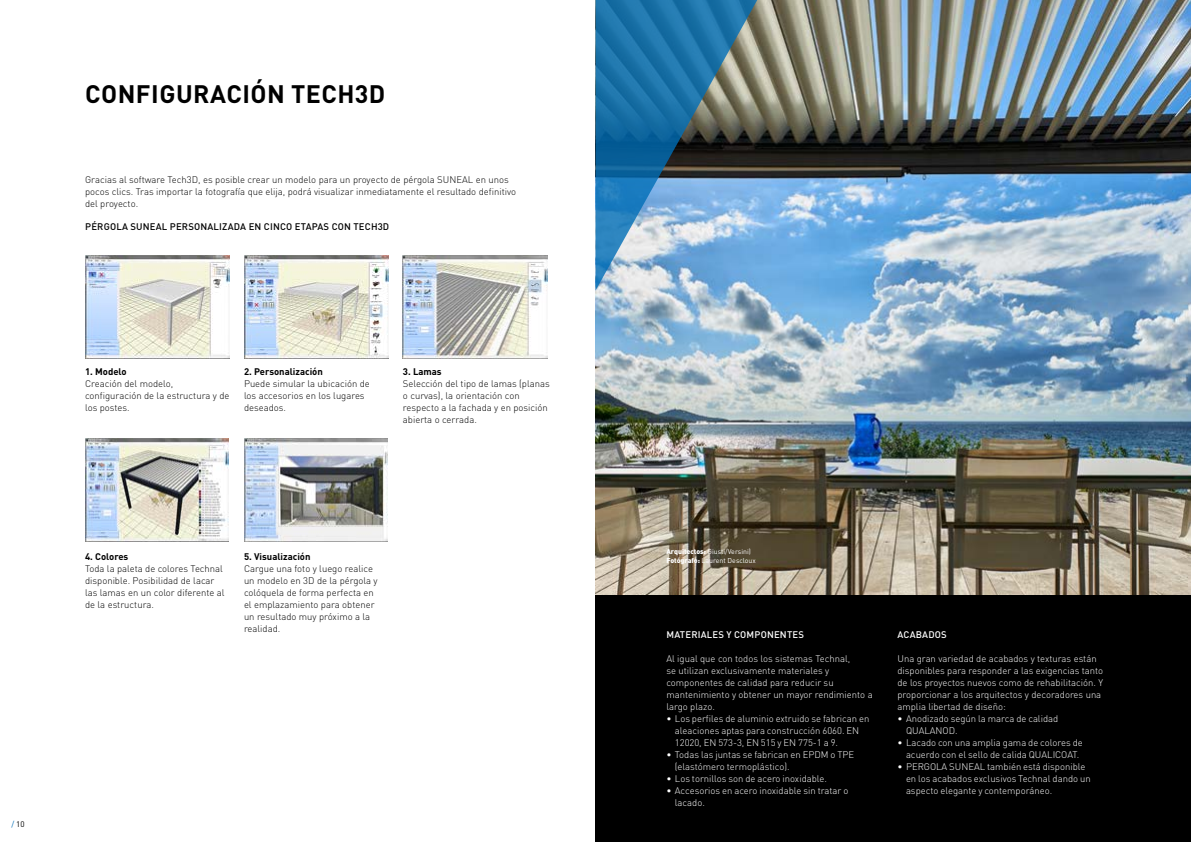
<style>
.page{position:relative;width:1191px;height:842px;background:#fff}
.page>*{position:absolute;margin:0;border:0;box-sizing:border-box;transform-origin:0 0}
.t1{font:700 25px "DIN Pro";letter-spacing:.02em;color:#000}
.t2{font:300 9.5px/12px "DIN Pro";color:#fff}
.t3{font:300 9.5px/12px "DIN Pro";color:#000}
.t4{font:700 9.5px "DIN Pro";color:#000}
.t5{font:500 9.5px "DIN Pro";letter-spacing:.02em;color:#000}
.t6{font:500 9.5px "DIN Pro";letter-spacing:.02em;color:#fff}
.t7{font:8px "DIN Pro";color:#000}
.t8{font:7px/9px "DIN Pro";color:#fff}
.s1{color:#006eb7}
.s2{font-weight:900}
</style>
<div class="page">
<img style="left:85px;top:255px;width:145px;height:103px">
<img style="left:244px;top:255px;width:145px;height:103px">
<img style="left:403px;top:255px;width:144px;height:103px">
<img style="left:85px;top:439px;width:144px;height:102px">
<img style="left:244px;top:439px;width:144px;height:102px">
<img style="left:595px;top:0;width:596px;height:595px">
<div style="left:595px;top:595px;width:596px;height:247px;background:#000"></div>
<svg style="left:595px;top:0;width:167px;height:291px;background:#5186a9"></svg>
<h1 class="t1" style="left:85px;top:73px;width:301px">CONFIGURACIÓN TECH3D</h1>
<p class="t3" style="left:85px;top:172px;width:432px">Gracias al software Tech3D, es posible crear un modelo para un proyecto de pérgola SUNEAL en unos pocos clics. Tras importar la fotografía que elija, podrá visualizar inmediatamente el resultado definitivo del proyecto.</p>
<p class="t5" style="left:85px;top:219px;width:305px">PÉRGOLA SUNEAL PERSONALIZADA EN CINCO ETAPAS CON TECH3D</p>
<p class="t4" style="left:85px;top:364px;width:43px">1. Modelo</p>
<p class="t3" style="left:85px;top:377px;width:146px">Creación del modelo, configuración de la estructura y de los postes.</p>
<p class="t4" style="left:244px;top:364px;width:80px">2. Personalización</p>
<p class="t3" style="left:244px;top:377px;width:127px">Puede simular la ubicación de los accesorios en los lugares deseados.</p>
<p class="t4" style="left:403px;top:364px;width:40px">3. Lamas</p>
<p class="t3" style="left:403px;top:377px;width:148px">Selección del tipo de lamas (planas o curvas), la orientación con respecto a la fachada y en posición abierta o cerrada.</p>
<p class="t4" style="left:85px;top:548px;width:45px">4. Colores</p>
<p class="t3" style="left:85px;top:561px;width:141px">Toda la paleta de colores Technal disponible. Posibilidad de lacar las lamas en un color diferente al de la estructura.</p>
<p class="t4" style="left:244px;top:548px;width:68px">5. Visualización</p>
<p class="t3" style="left:244px;top:561px;width:135px">Cargue una foto y luego realice un modelo en 3D de la pérgola y colóquela de forma perfecta en el emplazamiento para obtener un resultado muy próximo a la realidad.</p>
<p class="t7" style="left:11px;top:818px;width:15px"><span class="s1">/</span> 10</p>
<p class="t8" style="left:666px;top:546px;width:91px"><span class="s2">Arquitectos:</span> Giusti/Versini)<br><span class="s2">Fotógrafo:</span> Laurent Descloux</p>
<p class="t6" style="left:666px;top:627px;width:139px">MATERIALES Y COMPONENTES</p>
<p class="t2" style="left:666px;top:652px;width:208px">Al igual que con todos los sistemas Technal,<br>se utilizan exclusivamente materiales y componentes de calidad para reducir su mantenimiento y obtener un mayor rendimiento a largo plazo.</p>
<p class="t2" style="left:675px;top:712px;width:196px;text-indent:-9px">• Los perfiles de aluminio extruido se fabrican en aleaciones aptas para construcción 6060. EN<br>12020, EN 573-3, EN 515 y EN 775-1 a 9.</p>
<p class="t2" style="left:675px;top:748px;width:181px;text-indent:-9px">• Todas las juntas se fabrican en EPDM o TPE (elastómero termoplástico).</p>
<p class="t2" style="left:666px;top:772px;width:162px">• Los tornillos son de acero inoxidable.</p>
<p class="t2" style="left:675px;top:784px;width:175px;text-indent:-9px">• Accesorios en acero inoxidable sin tratar o lacado.</p>
<p class="t6" style="left:897px;top:627px;width:51px">ACABADOS</p>
<p class="t2" style="left:897px;top:652px;width:207px">Una gran variedad de acabados y texturas están disponibles para responder a las exigencias tanto de los proyectos nuevos como de rehabilitación. Y proporcionar a los arquitectos y decoradores una amplia libertad de diseño:</p>
<p class="t2" style="left:906px;top:712px;width:154px;text-indent:-9px">• Anodizado según la marca de calidad<br>QUALANOD.</p>
<p class="t2" style="left:897px;top:736px;width:187px;text-align:center">• Lacado con una amplia gama de colores de acuerdo con el sello de calida QUALICOAT.</p>
<p class="t2" style="left:906px;top:760px;width:186px;text-indent:-9px">• PERGOLA SUNEAL también está disponible en los acabados exclusivos Technal dando un aspecto elegante y contemporáneo.</p>
</div>
